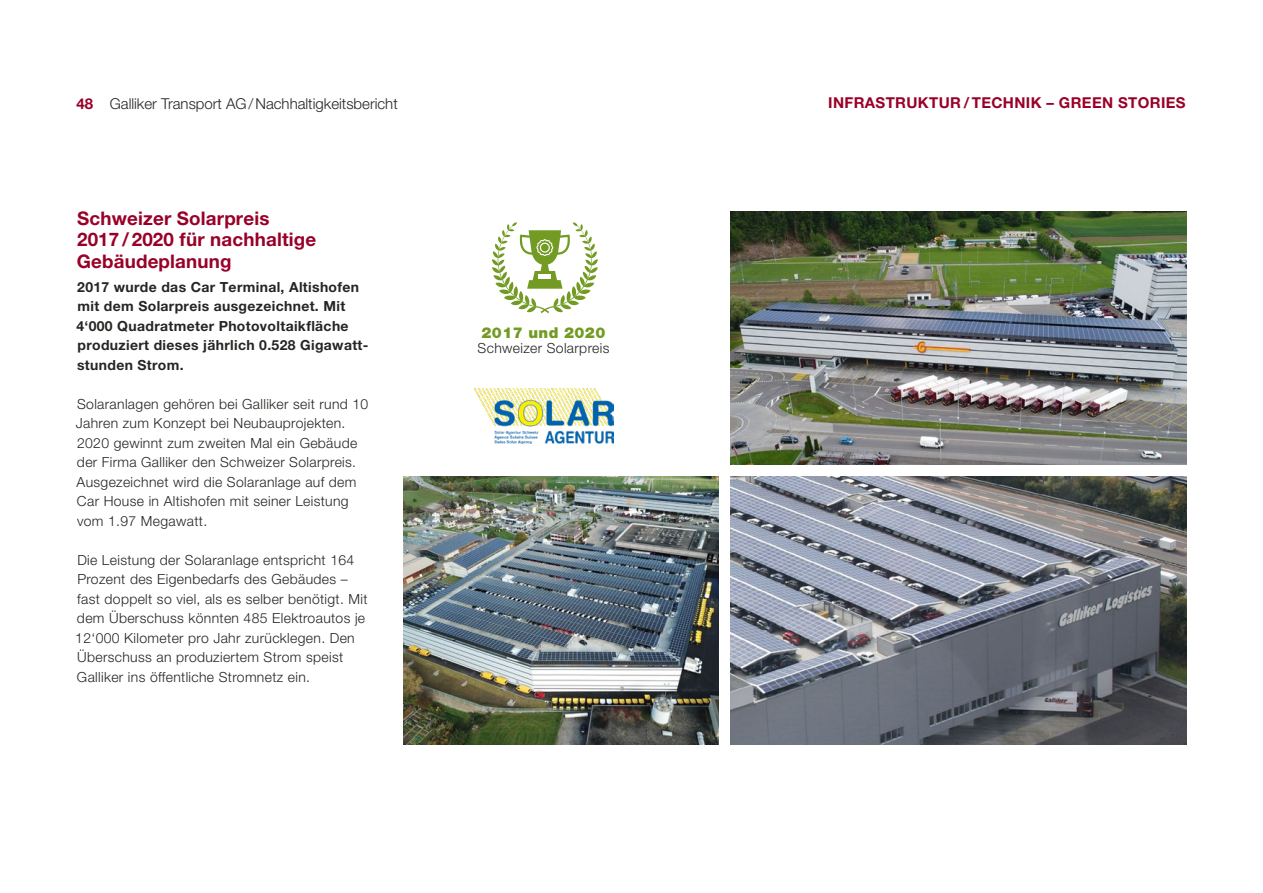
<style>
.page{position:relative;width:1263px;height:893px;background:#fff}
.page>*{position:absolute;margin:0;border:0;box-sizing:border-box;transform-origin:0 0}
.t1{font:700 18.75px/21.8px "Helvetica Neue LT Pro";letter-spacing:.01em;color:#990028}
.t2{font:300 15px "Helvetica Neue LT Pro";color:#252523}
.t3{font:700 15px "Helvetica Neue LT Pro";letter-spacing:.025em;color:#990028}
.t4{font:900 15px "Helvetica Neue LT Pro";letter-spacing:.025em;color:#739b24}
.t5{font:300 13.95px/19.5px "Helvetica Neue LT Pro";letter-spacing:.025em;color:#252523}
.t6{font:700 13.95px/19.5px "Helvetica Neue LT Pro";letter-spacing:.025em;color:#252523}
.s1{font-weight:700;color:#990028}
</style>
<div class="page">
<img style="left:403px;top:477px;width:315px;height:267px">
<img style="left:474px;top:389px;width:139px;height:55px">
<img style="left:730px;top:211px;width:456px;height:254px">
<img style="left:730px;top:477px;width:456px;height:267px">
<svg style="left:492px;top:222px;width:106px;height:91px"></svg>
<p class="t2" style="left:76px;top:94px;width:323px"><span class="s1">48</span> Galliker Transport AG/Nachhaltigkeitsbericht</p>
<p class="t3" style="left:828px;top:93px;width:359px">INFRASTRUKTUR / TECHNIK – GREEN STORIES</p>
<h1 class="t1" style="left:77px;top:207px;width:241px">Schweizer Solarpreis<br>2017 / 2020 für nachhaltige<br>Gebäudeplanung</h1>
<p class="t6" style="left:76px;top:277px;width:294px">2017 wurde das Car Terminal, Altishofen mit dem Solarpreis ausgezeichnet. Mit 4‘000 Quadratmeter Photovoltaikfläche produziert dieses jährlich 0.528 Gigawatt&shy;stunden Strom.</p>
<p class="t5" style="left:76px;top:394px;width:294px">Solaranlagen gehören bei Galliker seit rund 10<br>Jahren zum Konzept bei Neubauprojekten.<br>2020 gewinnt zum zweiten Mal ein Gebäude der Firma Galliker den Schweizer Solarpreis.<br>Ausgezeichnet wird die Solaranlage auf dem Car House in Altishofen mit seiner Leistung vom 1.97 Megawatt.</p>
<p class="t5" style="left:75px;top:550px;width:294px">Die Leistung der Solaranlage entspricht 164<br>Prozent des Eigenbedarfs des Gebäudes – fast doppelt so viel, als es selber benötigt. Mit dem Überschuss könnten 485 Elektroautos je 12‘000 Kilometer pro Jahr zurücklegen. Den Überschuss an produziertem Strom speist Galliker ins öffentliche Stromnetz ein.</p>
<p class="t4" style="left:481px;top:323px;width:125px">2017 und 2020</p>
<p class="t5" style="left:478px;top:338px;width:133px">Schweizer Solarpreis</p>
</div>
